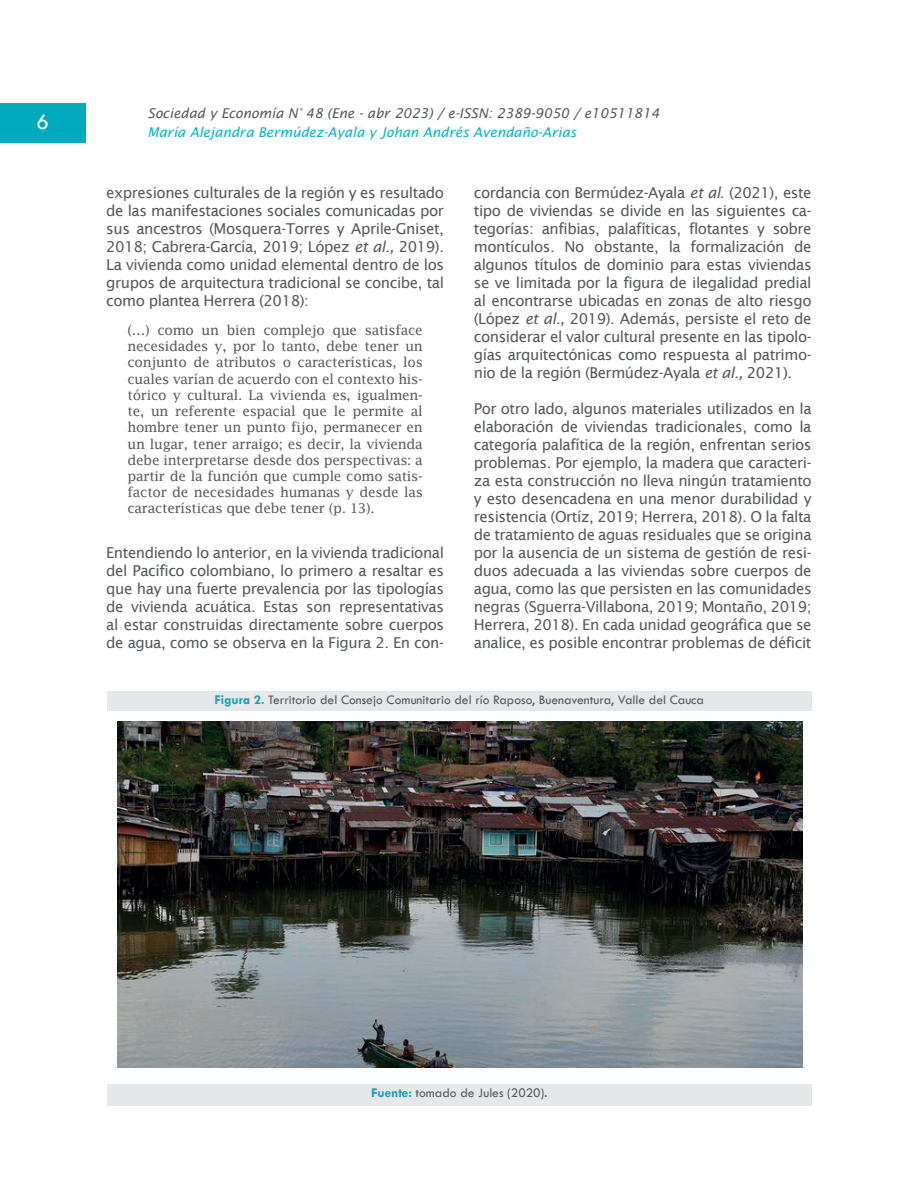
<style>
.page{position:relative;width:918px;height:1191px;background:#fff}
.page>*{position:absolute;margin:0;border:0;box-sizing:border-box;transform-origin:0 0}
.t1{font:22.5px "Tw Cen";color:#fff}
.cuerpo-de-texto{font:15px/18px "Lucida Sans";letter-spacing:-.03em;color:#57585a;text-align:justify}
.cita_textual{font:13.5px/16.2px "Lucida Fax";letter-spacing:-.02em;color:#57585a;text-align:justify}
.t2{font:13.5px "Tw Cen";color:#57585a}
.t3{font:italic 13.5px "Lucida Sans";color:#57585a}
.t4{font:italic 13.5px "Lucida Sans";color:#00b7c7}
.s1{font-style:italic}
.s2{font-weight:700;color:#219eb2}
</style>
<div class="page">
<div style="left:0;top:103px;width:85px;height:39px;background:#00aabc"></div>
<div style="left:107px;top:691px;width:705px;height:19px;background:#e6e7e9"></div>
<div style="left:107px;top:1084px;width:705px;height:22px;background:#e6e7e9"></div>
<img style="left:117px;top:721px;width:685px;height:346px">
<h1 class="t1" style="left:37px;top:108px;width:14px">6</h1>
<p class="t3" style="left:148px;top:106px;width:514px">Sociedad y Economía N° 48 (Ene - abr 2023) / e-ISSN: 2389-9050 / e10511814</p>
<p class="t4" style="left:148px;top:124px;width:430px">María Alejandra Bermúdez-Ayala y Johan Andrés Avendaño-Arias</p>
<p class="cuerpo-de-texto" style="left:106px;top:184px;width:339px">expresiones culturales de la región y es resultado de las manifestaciones sociales comunicadas por sus ancestros (Mosquera-Torres y Aprile-Gniset, 2018; Cabrera-García, 2019; López <span class="s1">et al.,</span> 2019).<br>La vivienda como unidad elemental dentro de los grupos de arquitectura tradicional se concibe, tal como plantea Herrera (2018):</p>
<p class="cita_textual" style="left:128px;top:322px;width:297px">(…) como un bien complejo que satisface necesidades y, por lo tanto, debe tener un conjunto de atributos o características, los cuales varían de acuerdo con el contexto his&shy;tórico y cultural. La vivienda es, igualmen&shy;te, un referente espacial que le permite al hombre tener un punto fijo, permanecer en un lugar, tener arraigo; es decir, la vivienda debe interpretarse desde dos perspectivas: a partir de la función que cumple como satis&shy;factor de necesidades humanas y desde las características que debe tener (p. 13).</p>
<p class="cuerpo-de-texto" style="left:106px;top:544px;width:339px">Entendiendo lo anterior, en la vivienda tradicional del Pacífico colombiano, lo primero a resaltar es que hay una fuerte prevalencia por las tipologías de vivienda acuática. Estas son representativas al estar construidas directamente sobre cuerpos de agua, como se observa en la Figura 2. En con-</p>
<p class="cuerpo-de-texto" style="left:474px;top:184px;width:339px">cordancia con Bermúdez-Ayala <span class="s1">et al</span>. (2021), este tipo de viviendas se divide en las siguientes ca&shy;tegorías: anfibias, palafíticas, flotantes y sobre montículos. No obstante, la formalización de algunos títulos de dominio para estas viviendas se ve limitada por la figura de ilegalidad predial al encontrarse ubicadas en zonas de alto riesgo (López <span class="s1">et al.,</span> 2019). Además, persiste el reto de considerar el valor cultural presente en las tipolo&shy;gías arquitectónicas como respuesta al patrimo&shy;nio de la región (Bermúdez-Ayala <span class="s1">et al.,</span> 2021).</p>
<p class="cuerpo-de-texto" style="left:474px;top:400px;width:339px">Por otro lado, algunos materiales utilizados en la elaboración de viviendas tradicionales, como la categoría palafítica de la región, enfrentan serios problemas. Por ejemplo, la madera que caracteri&shy;za esta construcción no lleva ningún tratamiento y esto desencadena en una menor durabilidad y resistencia (Ortíz, 2019; Herrera, 2018). O la falta de tratamiento de aguas residuales que se origina por la ausencia de un sistema de gestión de resi&shy;duos adecuada a las viviendas sobre cuerpos de agua, como las que persisten en las comunidades negras (Sguerra-Villabona, 2019; Montaño, 2019; Herrera, 2018). En cada unidad geográfica que se analice, es posible encontrar problemas de déficit</p>
<p class="t2" style="left:215px;top:691px;width:491px"><span class="s2">Figura 2.</span> Territorio del Consejo Comunitario del río Raposo, Buenaventura, Valle del Cauca</p>
<p class="t2" style="left:371px;top:1085px;width:178px"><span class="s2">Fuente:</span> tomado de Jules (2020).</p>
</div>
